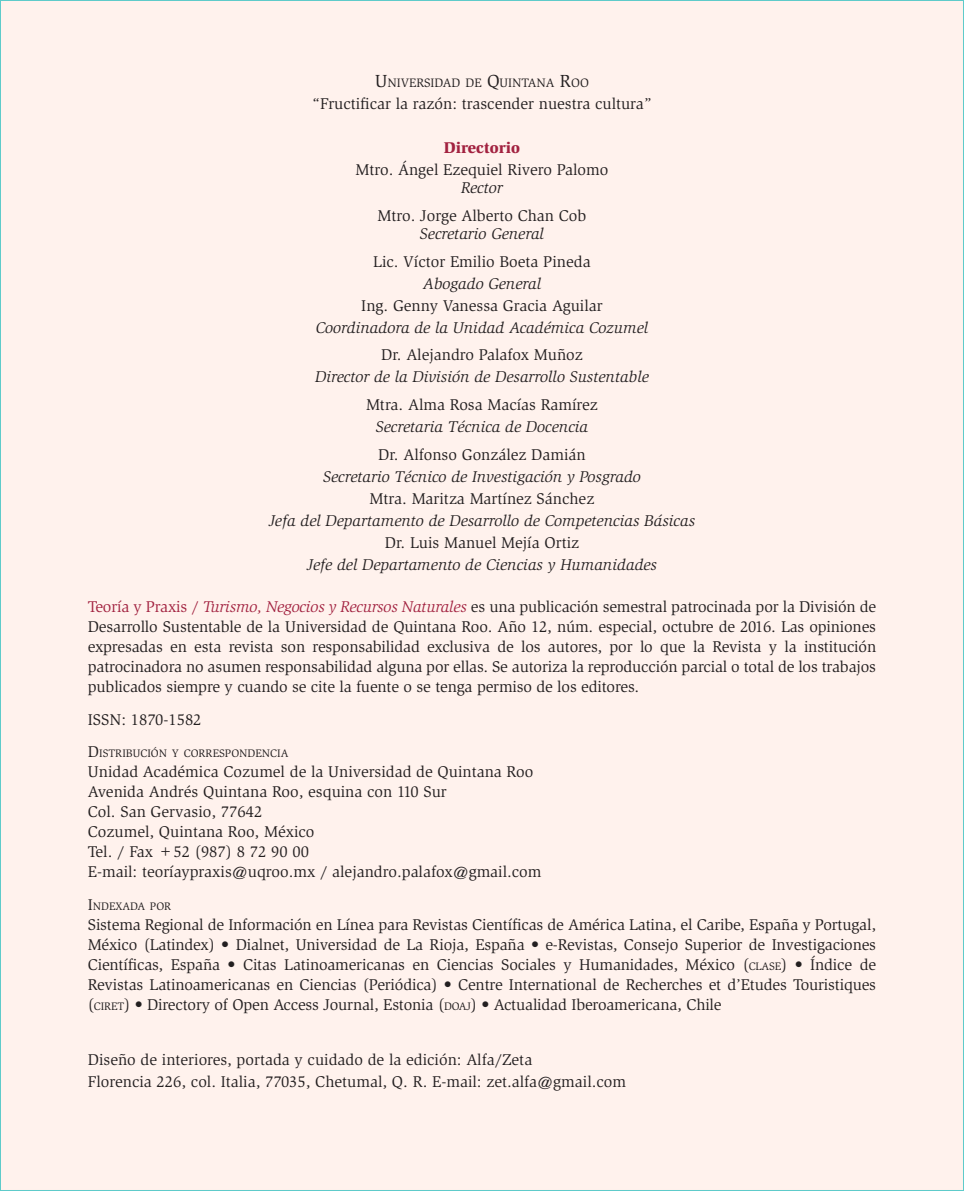
<style>
.page{position:relative;width:964px;height:1191px;background:#fff2ed}
.page>*{position:absolute;margin:0;border:0;box-sizing:border-box;transform-origin:0 0}
.t1{font:16px/20px "Slimbach";color:#231f20;text-align:justify}
.t2{font:italic 16px "Slimbach";color:#231f20}
.t3{font:900 16px "Slimbach";color:#a22240}
.t4{font:12.6px "Slimbach";color:#231f20}
.t5{font:11.2px "Slimbach";color:#231f20}
.s1{font-size:18px}
.s2{color:#a22240}
.s3{font-style:italic;color:#a22240}
.s4{font-size:16px}
.s5{font-size:11.2px}
</style>
<div class="page">
<p class="t4" style="left:375px;top:76px;width:215px"><span class="s1">U</span>NIVERSIDAD DE <span class="s1">Q</span>UINTANA <span class="s1">R</span>OO</p>
<p class="t1" style="left:312px;top:94px;width:341px">“Fructificar la razón: trascender nuestra cultura”</p>
<p class="t3" style="left:444px;top:138px;width:78px">Directorio</p>
<p class="t1" style="left:355px;top:160px;width:254px">Mtro. Ángel Ezequiel Rivero Palomo</p>
<p class="t2" style="left:461px;top:179px;width:43px">Rector</p>
<p class="t1" style="left:378px;top:206px;width:210px">Mtro. Jorge Alberto Chan Cob</p>
<p class="t2" style="left:420px;top:224px;width:126px">Secretario General</p>
<p class="t1" style="left:373px;top:251px;width:219px">Lic. Víctor Emilio Boeta Pineda</p>
<p class="t2" style="left:423px;top:274px;width:120px">Abogado General</p>
<p class="t1" style="left:361px;top:295px;width:243px">Ing. Genny Vanessa Gracia Aguilar</p>
<p class="t2" style="left:316px;top:318px;width:334px">Coordinadora de la Unidad Académica Cozumel</p>
<p class="t1" style="left:381px;top:345px;width:203px">Dr. Alejandro Palafox Muñoz</p>
<p class="t2" style="left:315px;top:368px;width:335px">Director de la División de Desarrollo Sustentable</p>
<p class="t1" style="left:366px;top:395px;width:233px">Mtra. Alma Rosa Macías Ramírez</p>
<p class="t2" style="left:376px;top:417px;width:214px">Secretaria Técnica de Docencia</p>
<p class="t1" style="left:378px;top:444px;width:209px">Dr. Alfonso González Damián</p>
<p class="t2" style="left:323px;top:467px;width:319px">Secretario Técnico de Investigación y Posgrado</p>
<p class="t1" style="left:370px;top:488px;width:226px">Mtra. Maritza Martínez Sánchez</p>
<p class="t2" style="left:269px;top:511px;width:428px">Jefa del Departamento de Desarrollo de Competencias Básicas</p>
<p class="t1" style="left:385px;top:532px;width:196px">Dr. Luis Manuel Mejía Ortiz</p>
<p class="t2" style="left:307px;top:555px;width:352px">Jefe del Departamento de Ciencias y Humanidades</p>
<p class="t1" style="left:88px;top:596px;width:790px"><span class="s2">Teoría y Praxis /</span> <span class="s3">Turismo, Negocios y Recursos Naturales</span> es una publicación semestral patrocinada por la División de Desarrollo Sustentable de la Universidad de Quintana Roo. Año 12, núm. especial, octubre de 2016. Las opiniones expresadas en esta revista son responsabilidad exclusiva de los autores, por lo que la Revista y la institución patrocinadora no asumen responsabilidad alguna por ellas. Se autoriza la reproducción parcial o total de los trabajos publicados siempre y cuando se cite la fuente o se tenga permiso de los editores.</p>
<p class="t1" style="left:88px;top:710px;width:115px">ISSN: 1870-1582</p>
<p class="t5" style="left:88px;top:746px;width:202px"><span class="s4">D</span>ISTRIBUCIÓN Y CORRESPONDENCIA</p>
<p class="t1" style="left:88px;top:761px;width:455px;text-align:left">Unidad Académica Cozumel de la Universidad de Quintana Roo Avenida Andrés Quintana Roo, esquina con 110 Sur<br>Col. San Gervasio, 77642<br>Cozumel, Quintana Roo, México<br>Tel. / Fax +52 (987) 8 72 90 00<br>E-mail: teoríaypraxis@uqroo.mx / alejandro.palafox@gmail.com</p>
<p class="t5" style="left:88px;top:899px;width:85px"><span class="s4">I</span>NDEXADA POR</p>
<p class="t1" style="left:88px;top:914px;width:790px">Sistema Regional de Información en Línea para Revistas Científicas de América Latina, el Caribe, España y Portugal, México (Latindex) • Dialnet, Universidad de La Rioja, España • e-Revistas, Consejo Superior de Investigaciones Científicas, España • Citas Latinoamericanas en Ciencias Sociales y Humanidades, México (<span class="s5">CLASE</span>) • Índice de Revistas Latinoamericanas en Ciencias (Periódica) • Centre International de Recherches et d’Etudes Touristiques (<span class="s5">CIRET</span>) • Directory of Open Access Journal, Estonia (<span class="s5">DOAJ</span>) • Actualidad Iberoamericana, Chile</p>
<p class="t1" style="left:88px;top:1049px;width:540px;line-height:22px">Diseño de interiores, portada y cuidado de la edición: Alfa/Zeta<br>Florencia 226, col. Italia, 77035, Chetumal, Q. R. E-mail: zet.alfa@gmail.com</p>
</div>
